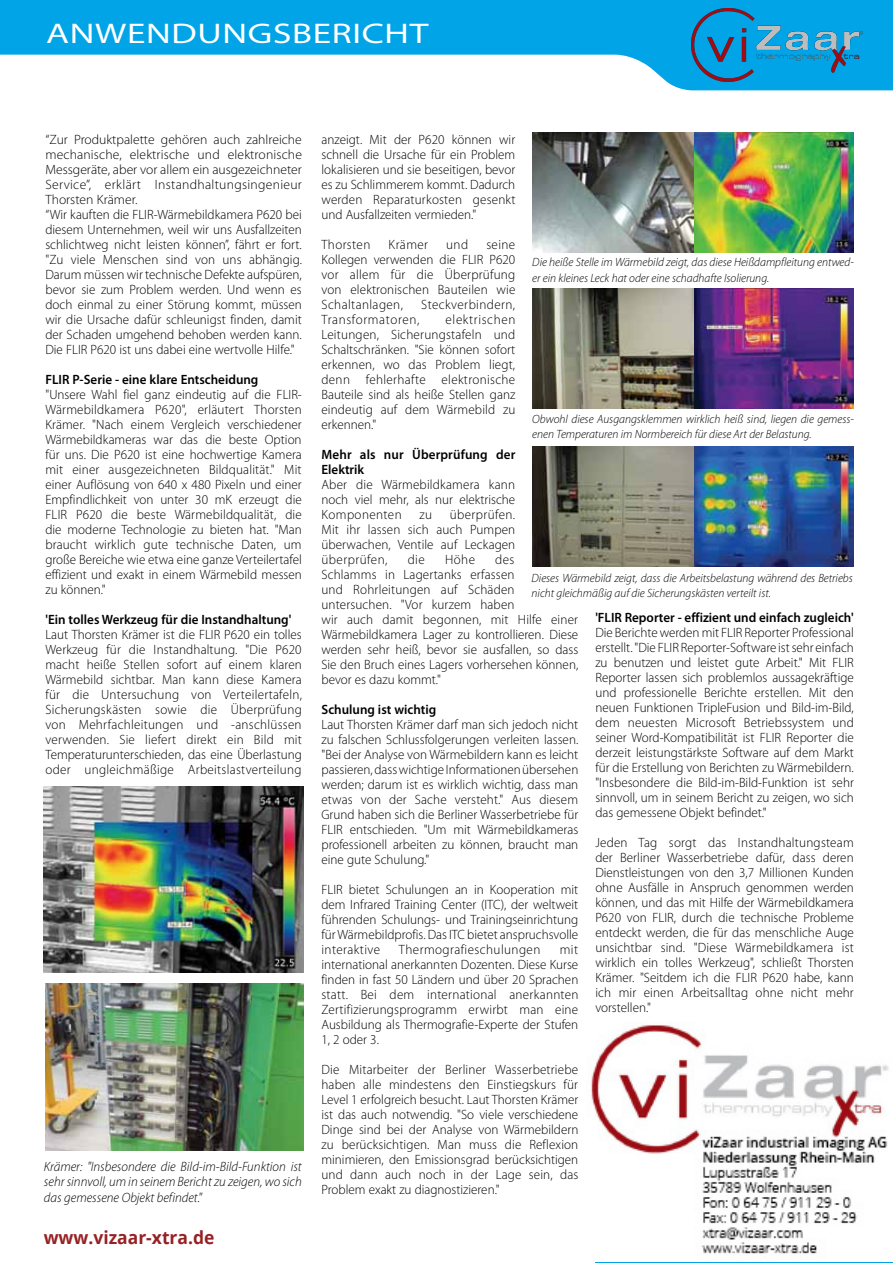
<style>
.page{position:relative;width:893px;height:1263px;background:#fff}
.page>*{position:absolute;margin:0;border:0;box-sizing:border-box;transform-origin:0 0}
.t1{font:semi-expanded 28.5px "Myriad Pro";letter-spacing:.02em;color:#fff;scale:1.2 1}
.t2{font:700 18px "Open Sans";color:#962124}
.t3{font:300 13.5px/15px "Myriad Pro";color:#000;text-align:justify}
.t4{font:600 13.5px/15px "Myriad Pro";color:#000}
.t5{font:italic 300 13.5px/15.8px "Myriad Pro";color:#000;text-align:justify}
.t6{font:300 13.5px "Myriad Pro";letter-spacing:.03em;color:#000}
.t7{font:300 13.5px "Myriad Pro";letter-spacing:.035em;color:#000}
.t8{font:300 13.5px "Myriad Pro";letter-spacing:.05em;color:#000}
.t9{font:italic 300 12px/15.3px "Myriad Pro";color:#000}
</style>
<div class="page">
<svg style="left:0;top:0;width:893px;height:90px;fill:#00a4e7"></svg>
<img style="left:532px;top:133px;width:322px;height:120px">
<img style="left:532px;top:288px;width:322px;height:120px">
<img style="left:532px;top:446px;width:322px;height:121px">
<img style="left:46px;top:983px;width:257px;height:167px">
<img style="left:44px;top:787px;width:259px;height:186px">
<img style="left:692px;top:9px;width:174px;height:73px">
<img style="left:591px;top:1025px;width:298px;height:229px">
<h1 class="t1" style="left:46px;top:17px;width:320px">ANWENDUNGSBERICHT</h1>
<p class="t3" style="left:45px;top:132px;width:258px;text-align:left">“Zur Produktpalette gehören auch zahlreiche mechanische, elektrische und elektronische Messgeräte, aber vor allem ein ausgezeichneter Service”, erklärt Instandhaltungsingenieur Thorsten Krämer.<br>“Wir kauften die FLIR-Wärmebildkamera P620 bei diesem Unternehmen, weil wir uns Ausfallzeiten schlichtweg nicht leisten können”, fährt er fort. "Zu viele Menschen sind von uns abhängig.<br>Darum müssen wir technische Defekte aufspüren, bevor sie zum Problem werden. Und wenn es doch einmal zu einer Störung kommt, müssen wir die Ursache dafür schleunigst finden, damit der Schaden umgehend behoben werden kann.<br>Die FLIR P620 ist uns dabei eine wertvolle Hilfe."</p>
<p class="t4" style="left:45px;top:372px;width:215px">FLIR P-Serie - eine klare Entscheidung</p>
<p class="t3" style="left:45px;top:387px;width:258px">"Unsere Wahl fiel ganz eindeutig auf die FLIR-Wärmebildkamera P620", erläutert Thorsten Krämer. "Nach einem Vergleich verschiedener Wärmebildkameras war das die beste Option für uns. Die P620 ist eine hochwertige Kamera mit einer ausgezeichneten Bildqualität." Mit einer Auflösung von 640 x 480 Pixeln und einer Empfindlichkeit von unter 30 mK erzeugt die FLIR P620 die beste Wärmebildqualität, die die moderne Technologie zu bieten hat. "Man braucht wirklich gute technische Daten, um große Bereiche wie etwa eine ganze Verteilertafel effizient und exakt in einem Wärmebild messen zu können."</p>
<p class="t4" style="left:45px;top:612px;width:247px">'Ein tolles Werkzeug für die Instandhaltung'</p>
<p class="t3" style="left:45px;top:627px;width:258px">Laut Thorsten Krämer ist die FLIR P620 ein tolles Werkzeug für die Instandhaltung. "Die P620 macht heiße Stellen sofort auf einem klaren Wärmebild sichtbar. Man kann diese Kamera für die Untersuchung von Verteilertafeln, Sicherungskästen sowie die Überprüfung von Mehrfachleitungen und -anschlüssen verwenden. Sie liefert direkt ein Bild mit Temperaturunterschieden, das eine Überlastung oder ungleichmäßige Arbeitslastverteilung</p>
<p class="t5" style="left:44px;top:1158px;width:259px">Krämer: "Insbesondere die Bild-im-Bild-Funktion ist sehr sinnvoll, um in seinem Bericht zu zeigen, wo sich das gemessene Objekt befindet."</p>
<h2 class="t2" style="left:44px;top:1225px;width:172px">www.vizaar-xtra.de</h2>
<p class="t3" style="left:321px;top:132px;width:195px">anzeigt. Mit der P620 können wir schnell die Ursache für ein Problem lokalisieren und sie beseitigen, bevor es zu Schlimmerem kommt. Dadurch werden Reparaturkosten gesenkt und Ausfallzeiten vermieden."</p>
<p class="t6" style="left:321px;top:237px;width:50px">Thorsten</p>
<p class="t3" style="left:389px;top:237px;width:41px">Krämer</p>
<p class="t3" style="left:446px;top:237px;width:23px">und</p>
<p class="t3" style="left:321px;top:237px;width:195px;text-indent:165px">seine Kollegen verwenden die FLIR P620 vor allem für die Überprüfung von elektronischen Bauteilen wie Schaltanlagen,</p>
<p class="t6" style="left:421px;top:297px;width:95px">Steckverbindern,</p>
<p class="t9" style="left:532px;top:255px;width:323px">Die heiße Stelle im Wärmebild zeigt, das diese Heißdampfleitung entwed&shy;er ein kleines Leck hat oder eine schadhafte Isolierung.</p>
<p class="t8" style="left:321px;top:312px;width:99px">Transformatoren,</p>
<p class="t3" style="left:321px;top:312px;width:195px;text-indent:124px">elektrischen Leitungen, Sicherungstafeln und Schaltschränken. "Sie können sofort erkennen, wo das Problem liegt, denn fehlerhafte elektronische Bauteile sind als heiße Stellen ganz eindeutig auf dem Wärmebild zu erkennen."</p>
<p class="t4" style="left:321px;top:447px;width:195px">Mehr als nur Überprüfung der<br>Elektrik</p>
<p class="t3" style="left:321px;top:477px;width:195px">Aber die Wärmebildkamera kann noch viel mehr, als nur elektrische Komponenten</p>
<p class="t9" style="left:532px;top:412px;width:323px">Obwohl diese Ausgangsklemmen wirklich heiß sind, liegen die gemess&shy;enen Temperaturen im Normbereich für diese Art der Belastung.</p>
<p class="t3" style="left:321px;top:507px;width:195px;text-indent:128px">überprüfen.<br>Mit ihr lassen sich auch Pumpen überwachen, Ventile auf Leckagen überprüfen,</p>
<p class="t3" style="left:419px;top:507px;width:14px">zu</p>
<p class="t3" style="left:321px;top:552px;width:258px;text-align:left;text-indent:174px">des<br>Schlamms in Lagertanks erfassen<br>und Rohrleitungen auf Schäden untersuchen. "Vor kurzem haben<br>wir auch damit begonnen, mit Hilfe einer Wärmebildkamera Lager zu kontrollieren. Diese werden sehr heiß, bevor sie ausfallen, so dass Sie den Bruch eines Lagers vorhersehen können, bevor es dazu kommt."</p>
<p class="t4" style="left:321px;top:702px;width:116px">Schulung ist wichtig</p>
<p class="t3" style="left:321px;top:717px;width:258px">Laut Thorsten Krämer darf man sich jedoch nicht zu falschen Schlussfolgerungen verleiten lassen. "Bei der Analyse von Wärmebildern kann es leicht passieren, dass wichtige Informationen übersehen werden; darum ist es wirklich wichtig, dass man etwas von der Sache versteht." Aus diesem Grund haben sich die Berliner Wasserbetriebe für FLIR entschieden. "Um mit Wärmebildkameras professionell arbeiten zu können, braucht man eine gute Schulung."</p>
<p class="t3" style="left:321px;top:882px;width:258px">FLIR bietet Schulungen an in Kooperation mit dem Infrared Training Center (ITC), der weltweit führenden Schulungs- und Trainingseinrichtung für Wärmebildprofis. Das ITC bietet anspruchsvolle interaktive</p>
<p class="t3" style="left:408px;top:552px;width:19px">die</p>
<p class="t3" style="left:445px;top:552px;width:31px">Höhe</p>
<p class="t9" style="left:532px;top:571px;width:323px">Dieses Wärmebild zeigt, dass die Arbeitsbelastung während des Betriebs nicht gleichmäßig auf die Sicherungskästen verteilt ist.</p>
<p class="t4" style="left:595px;top:610px;width:260px">'FLIR Reporter - effizient und einfach zugleich'</p>
<p class="t3" style="left:595px;top:625px;width:260px">Die Berichte werden mit FLIR Reporter Professional erstellt. "Die FLIR Reporter-Software ist sehr einfach zu benutzen und leistet gute Arbeit." Mit FLIR Reporter lassen sich problemlos aussagekräftige und professionelle Berichte erstellen. Mit den neuen Funktionen TripleFusion und Bild-im-Bild, dem neuesten Microsoft Betriebssystem und seiner Word-Kompatibilität ist FLIR Reporter die derzeit leistungstärkste Software auf dem Markt für die Erstellung von Berichten zu Wärmebildern. "Insbesondere die Bild-im-Bild-Funktion ist sehr sinnvoll, um in seinem Bericht zu zeigen, wo sich das gemessene Objekt befindet."</p>
<p class="t3" style="left:595px;top:835px;width:260px">Jeden Tag sorgt das Instandhaltungsteam der Berliner Wasserbetriebe dafür, dass deren Dienstleistungen von den 3,7 Millionen Kunden ohne Ausfälle in Anspruch genommen werden können, und das mit Hilfe der Wärmebildkamera P620 von FLIR, durch die technische Probleme entdeckt werden, die für das menschliche Auge unsichtbar sind. "Diese Wärmebildkamera ist wirklich ein tolles Werkzeug", schließt Thorsten Krämer. "Seitdem ich die FLIR P620 habe, kann ich mir einen Arbeitsalltag ohne nicht mehr vorstellen."</p>
<p class="t7" style="left:399px;top:942px;width:143px">Thermografieschulungen</p>
<p class="t3" style="left:321px;top:942px;width:258px;text-indent:238px">mit international anerkannten Dozenten. Diese Kurse finden in fast 50 Ländern und über 20 Sprachen statt. Bei dem international anerkannten Zertifizierungsprogramm erwirbt man eine Ausbildung als Thermografie-Experte der Stufen 1, 2 oder 3.</p>
<p class="t3" style="left:321px;top:1062px;width:258px">Die Mitarbeiter der Berliner Wasserbetriebe haben alle mindestens den Einstiegskurs für Level 1 erfolgreich besucht. Laut Thorsten Krämer ist das auch notwendig. "So viele verschiedene Dinge sind bei der Analyse von Wärmebildern zu berücksichtigen. Man muss die Reflexion minimieren, den Emissionsgrad berücksichtigen und dann auch noch in der Lage sein, das Problem exakt zu diagnostizieren."</p>
</div>
